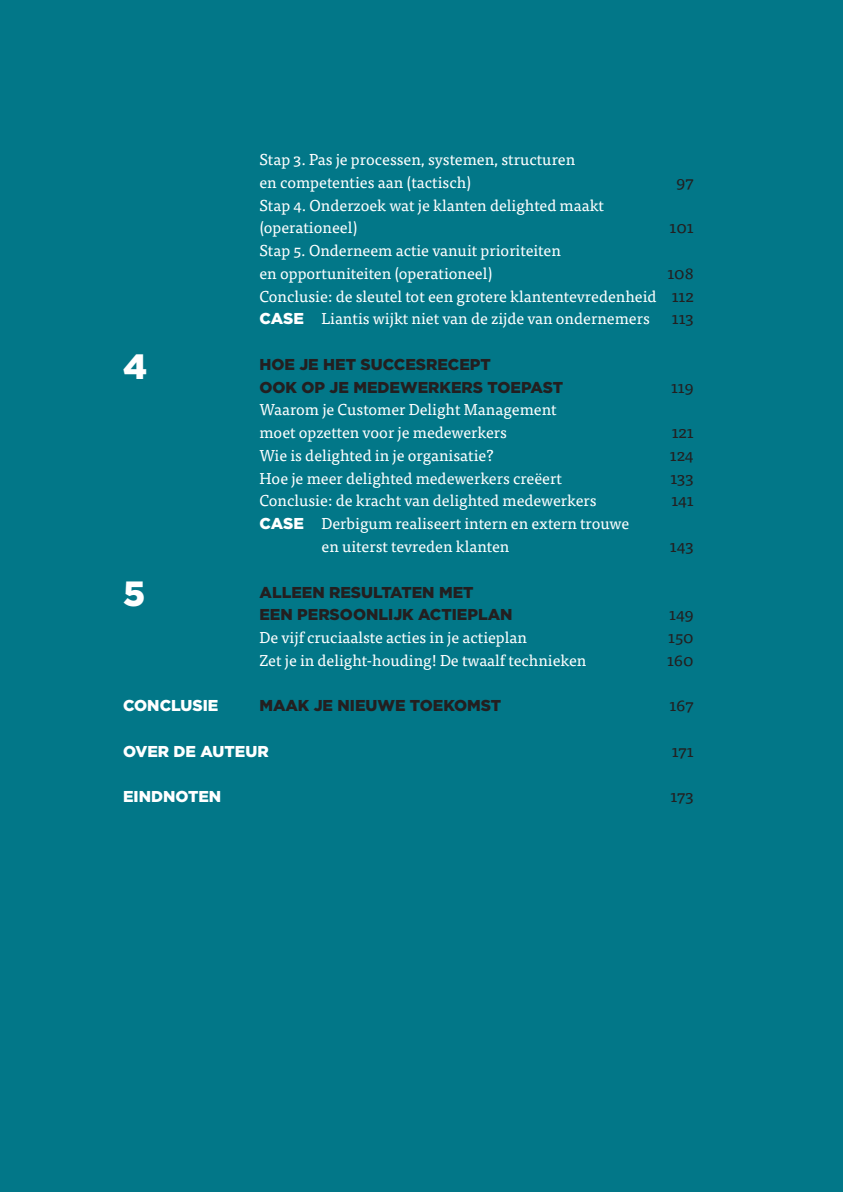
<style>
.page{position:relative;width:843px;height:1192px;background:#fff}
.page>*{position:absolute;margin:0;border:0;box-sizing:border-box;transform-origin:0 0}
.t1{font:900 35px "Gotham HTF";color:#fff}
.t2{font:16.62px "Tisa Pro";color:#231f20}
.t3{font:15.75px/22.8px "Tisa Pro";color:#fff}
.t4{font:900 15.75px/22.8px "Gotham HTF";color:#231f20}
.t5{font:900 15.75px "Gotham HTF";color:#fff}
.s1{font-size:16.62px;color:#231f20}
.s2{font-family:"Gotham HTF";font-weight:900}
</style>
<div class="page">
<div style="left:0;top:0;width:842px;height:1191px;background:#027788"></div>
<p class="t3" style="left:259px;top:147px;width:317px">Stap 3. Pas je processen, systemen, structuren en competenties aan (tactisch)</p>
<p class="t3" style="left:259px;top:193px;width:346px">Stap 4. Onderzoek wat je klanten delighted maakt (operationeel)</p>
<p class="t2" style="left:676px;top:170px;width:19px">97</p>
<p class="t2" style="left:669px;top:215px;width:26px">101</p>
<p class="t3" style="left:259px;top:238px;width:303px">Stap 5. Onderneem actie vanuit prioriteiten en opportuniteiten (operationeel)</p>
<p class="t2" style="left:667px;top:261px;width:28px">108</p>
<p class="t3" style="left:259px;top:284px;width:436px">Conclusie: de sleutel tot een grotere klantentevredenheid <span class="s1">112<br></span><span class="s2">CASE</span> Liantis wijkt niet van de zijde van ondernemers</p>
<p class="t2" style="left:672px;top:306px;width:23px">113</p>
<h1 class="t1" style="left:123px;top:346px;width:26px">4</h1>
<p class="t4" style="left:259px;top:352px;width:305px">HOE JE HET SUCCESRECEPT<br>OOK OP JE MEDEWERKERS TOEPAST</p>
<p class="t3" style="left:259px;top:397px;width:299px">Waarom je Customer Delight Management moet opzetten voor je medewerkers</p>
<p class="t2" style="left:671px;top:374px;width:24px">119</p>
<p class="t2" style="left:672px;top:420px;width:23px">121</p>
<p class="t3" style="left:259px;top:443px;width:235px">Wie is delighted in je organisatie?</p>
<p class="t2" style="left:670px;top:443px;width:25px">124</p>
<p class="t3" style="left:259px;top:466px;width:304px">Hoe je meer delighted medewerkers creëert</p>
<p class="t2" style="left:670px;top:465px;width:25px">133</p>
<p class="t3" style="left:259px;top:488px;width:339px">Conclusie: de kracht van delighted medewerkers</p>
<p class="t2" style="left:671px;top:488px;width:24px">141</p>
<p class="t3" style="left:321px;top:511px;width:309px;text-indent:-62px"><span class="s2">CASE</span> Derbigum realiseert intern en extern trouwe en uiterst tevreden klanten</p>
<p class="t2" style="left:670px;top:534px;width:25px">143</p>
<h1 class="t1" style="left:123px;top:573px;width:24px">5</h1>
<p class="t4" style="left:259px;top:580px;width:255px">ALLEEN RESULTATEN MET<br>EEN PERSOONLIJK ACTIEPLAN</p>
<p class="t2" style="left:669px;top:602px;width:26px">149</p>
<p class="t3" style="left:259px;top:625px;width:269px">De vijf cruciaalste acties in je actieplan</p>
<p class="t2" style="left:668px;top:625px;width:27px">150</p>
<p class="t3" style="left:259px;top:648px;width:328px">Zet je in delight-houding! De twaalf technieken</p>
<p class="t2" style="left:667px;top:647px;width:28px">160</p>
<p class="t5" style="left:123px;top:696px;width:97px">CONCLUSIE</p>
<p class="t4" style="left:259px;top:694px;width:243px">MAAK JE NIEUWE TOEKOMST</p>
<p class="t2" style="left:669px;top:693px;width:26px">167</p>
<p class="t5" style="left:123px;top:742px;width:147px">OVER DE AUTEUR</p>
<p class="t2" style="left:672px;top:738px;width:23px">171</p>
<p class="t5" style="left:123px;top:787px;width:100px">EINDNOTEN</p>
<p class="t2" style="left:670px;top:784px;width:25px">173</p>
</div>
